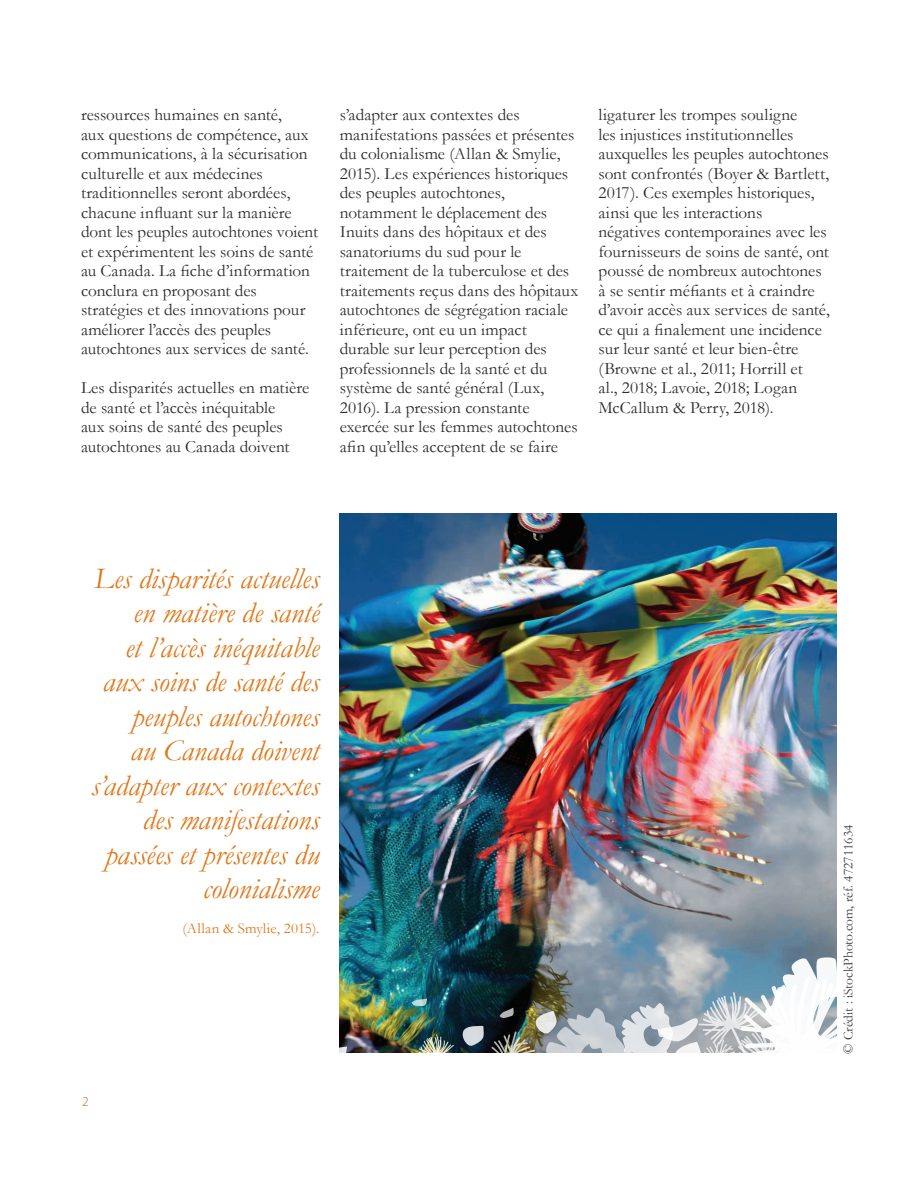
<style>
.page{position:relative;width:918px;height:1188px;background:#fff}
.page>*{position:absolute;margin:0;border:0;box-sizing:border-box;transform-origin:0 0}
.t1{font:italic 30px/34.5px "Garamond";letter-spacing:-.005em;color:#de791b;text-align:right}
.t2{font:17.25px/19.5px "Garamond";color:#2e2b2c}
.t3{font:15px "Garamond";letter-spacing:.015em;color:#de791b}
.t4{font:13.5px "Garamond";color:#3e3e3f}
.t5{font:300 13.5px "Myriad Pro";color:#d3591a}
</style>
<div class="page">
<img style="left:340px;top:513px;width:497px;height:540px">
<svg style="left:339px;top:1047px;width:8px;height:6px"></svg>
<img style="left:412px;top:952px;width:425px;height:101px">
<p class="t2" style="left:81px;top:104px;width:239px">ressources humaines en santé,<br>aux questions de compétence, aux communications, à la sécurisation culturelle et aux médecines traditionnelles seront abordées, chacune influant sur la manière dont les peuples autochtones voient et expérimentent les soins de santé au Canada. La fiche d’information conclura en proposant des stratégies et des innovations pour améliorer l’accès des peuples autochtones aux services de santé.</p>
<p class="t2" style="left:81px;top:377px;width:230px">Les disparités actuelles en matière de santé et l’accès inéquitable<br>aux soins de santé des peuples autochtones au Canada doivent</p>
<p class="t2" style="left:340px;top:104px;width:240px">s’adapter aux contextes des manifestations passées et présentes du colonialisme (Allan &amp; Smylie,<br>2015). Les expériences historiques des peuples autochtones, notamment le déplacement des<br>Inuits dans des hôpitaux et des sanatoriums du sud pour le traitement de la tuberculose et des traitements reçus dans des hôpitaux autochtones de ségrégation raciale inférieure, ont eu un impact durable sur leur perception des professionnels de la santé et du système de santé général (Lux,<br>2016). La pression constante exercée sur les femmes autochtones afin qu’elles acceptent de se faire</p>
<p class="t2" style="left:598px;top:104px;width:233px">ligaturer les trompes souligne<br>les injustices institutionnelles auxquelles les peuples autochtones sont confrontés (Boyer &amp; Bartlett,<br>2017). Ces exemples historiques, ainsi que les interactions<br>négatives contemporaines avec les fournisseurs de soins de santé, ont poussé de nombreux autochtones à se sentir méfiants et à craindre d’avoir accès aux services de santé, ce qui a finalement une incidence sur leur santé et leur bien-être (Browne et al., 2011; Horrill et<br>al., 2018; Lavoie, 2018; Logan<br>McCallum &amp; Perry, 2018).</p>
<h1 class="t1" style="left:91px;top:560px;width:230px">Les disparités actuelles en matière de santé<br>et l’accès inéquitable aux soins de santé des peuples autochtones<br>au Canada doivent s’adapter aux contextes des manifestations passées et présentes du colonialisme</h1>
<p class="t3" style="left:183px;top:918px;width:138px">(Allan &amp; Smylie, 2015).</p>
<p class="t5" style="left:82px;top:1094px;width:8px">2</p>
<p class="t4" style="left:839px;top:1054px;width:231px;rotate:-90deg">© Crédit : iStockPhoto.com, réf. 472711634</p>
</div>
